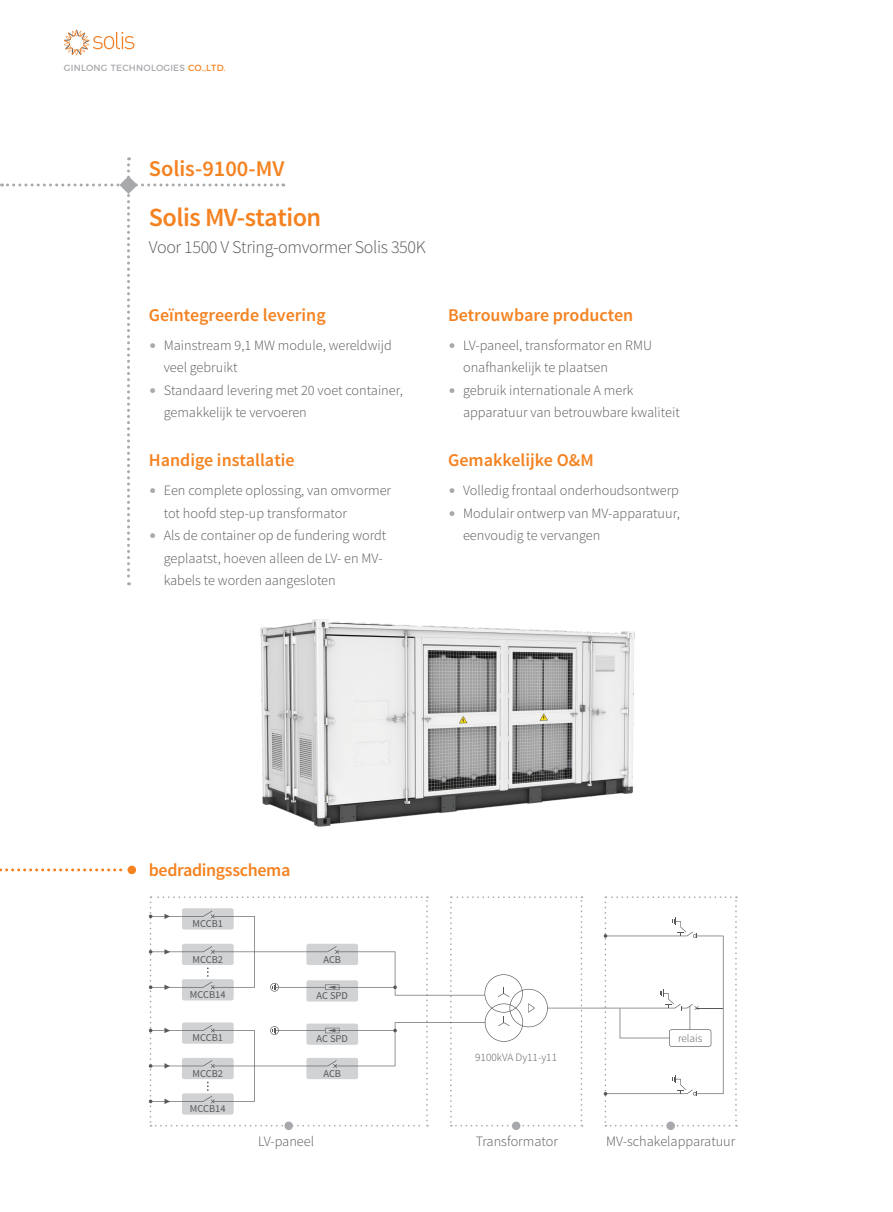
<style>
.page{position:relative;width:893px;height:1212px;background:#fff}
.page>*{position:absolute;margin:0;border:0;box-sizing:border-box;transform-origin:0 0}
.t1{font:600 26.25px "Source Sans Pro";letter-spacing:-.02em;color:#f58220}
.t2{font:600 22.5px "Source Sans Pro";color:#f58220}
.t3{font:600 18px "Source Sans Pro";color:#f58220}
.t4{font:300 18px "Source Sans Pro";letter-spacing:-.02em;color:#57585a}
.t5{font:600 18px "Source Sans Pro";letter-spacing:-.02em;color:#f58220}
.t6{font:300 14.25px/22.5px "Source Sans Pro";color:#57585a}
.t7{font:300 11.25px "Source Sans Pro";color:#57585a}
.t8{font:10.5px "Source Sans Pro";color:#57585a}
.t9{font:9px "Montserrat";letter-spacing:.025em;color:#a8a9ad}
.s1{color:#f58220}
.s2{color:#a8a9ad}
</style>
<div class="page">
<svg style="left:64px;top:30px;width:70px;height:25px"></svg>
<img style="left:260px;top:620px;width:374px;height:206px">
<svg style="left:0;top:868px;width:128px;height:3px"></svg>
<div style="left:128px;top:866px;width:8px;height:8px;background:#f58220;border-radius:50%"></div>
<div style="left:284px;top:1121px;width:9px;height:9px;background:#a8a9ad;border-radius:50%"></div>
<div style="left:512px;top:1121px;width:8px;height:9px;background:#a8a9ad;border-radius:50%"></div>
<div style="left:666px;top:1121px;width:9px;height:9px;background:#a8a9ad;border-radius:50%"></div>
<svg style="left:149px;top:896px;width:588px;height:230px"></svg>
<svg style="left:1px;top:157px;width:283px;height:428px"></svg>
<p class="t9" style="left:64px;top:61px;width:163px">GINLONG TECHNOLOGIES <span class="s1">CO.,LTD.</span></p>
<h2 class="t2" style="left:149px;top:154px;width:137px">Solis-9100-MV</h2>
<h1 class="t1" style="left:149px;top:201px;width:174px">Solis MV-station</h1>
<p class="t4" style="left:149px;top:236px;width:279px">Voor 1500 V String-omvormer Solis 350K</p>
<p class="t3" style="left:149px;top:304px;width:178px">Geïntegreerde levering</p>
<p class="t6" style="left:164px;top:334px;width:230px;text-indent:-15px"><span class="s2">•</span> Mainstream 9,1 MW module, wereldwijd veel gebruikt</p>
<p class="t6" style="left:164px;top:379px;width:241px;text-indent:-15px"><span class="s2">•</span> Standaard levering met 20 voet container, gemakkelijk te vervoeren</p>
<p class="t3" style="left:149px;top:449px;width:147px">Handige installatie</p>
<p class="t6" style="left:164px;top:479px;width:229px;text-indent:-15px"><span class="s2">•</span> Een complete oplossing, van omvormer tot hoofd step-up transformator</p>
<p class="t6" style="left:164px;top:524px;width:224px;text-indent:-15px"><span class="s2">•</span> Als de container op de fundering wordt geplaatst, hoeven alleen de LV- en MV&shy;kabels te worden aangesloten</p>
<p class="t3" style="left:448px;top:304px;width:187px">Betrouwbare producten</p>
<p class="t6" style="left:463px;top:334px;width:191px;text-indent:-15px"><span class="s2">•</span> LV-paneel, transformator en RMU onafhankelijk te plaatsen</p>
<p class="t6" style="left:463px;top:379px;width:218px;text-indent:-15px"><span class="s2">•</span> gebruik internationale A merk apparatuur van betrouwbare kwaliteit</p>
<p class="t3" style="left:448px;top:449px;width:147px">Gemakkelijke O&amp;M</p>
<p class="t6" style="left:448px;top:479px;width:232px"><span class="s2">•</span> Volledig frontaal onderhoudsontwerp</p>
<p class="t6" style="left:463px;top:502px;width:218px;text-indent:-15px"><span class="s2">•</span> Modulair ontwerp van MV-apparatuur, eenvoudig te vervangen</p>
<p class="t5" style="left:149px;top:858px;width:143px">bedradingsschema</p>
<p class="t8" style="left:193px;top:917px;width:32px">MCCB1</p>
<p class="t8" style="left:193px;top:953px;width:32px">MCCB2</p>
<p class="t8" style="left:190px;top:988px;width:37px">MCCB14</p>
<p class="t8" style="left:193px;top:1031px;width:32px">MCCB1</p>
<p class="t8" style="left:193px;top:1067px;width:32px">MCCB2</p>
<p class="t8" style="left:190px;top:1102px;width:37px">MCCB14</p>
<p class="t8" style="left:323px;top:953px;width:19px">ACB</p>
<p class="t8" style="left:316px;top:989px;width:33px">AC SPD</p>
<p class="t8" style="left:316px;top:1032px;width:33px">AC SPD</p>
<p class="t8" style="left:323px;top:1067px;width:19px">ACB</p>
<p class="t7" style="left:475px;top:1051px;width:83px">9100kVA Dy11-y11</p>
<p class="t7" style="left:678px;top:1031px;width:26px">relais</p>
<p class="t6" style="left:258px;top:1130px;width:57px">LV-paneel</p>
<p class="t6" style="left:476px;top:1130px;width:84px">Transformator</p>
<p class="t6" style="left:606px;top:1130px;width:131px">MV-schakelapparatuur</p>
</div>
